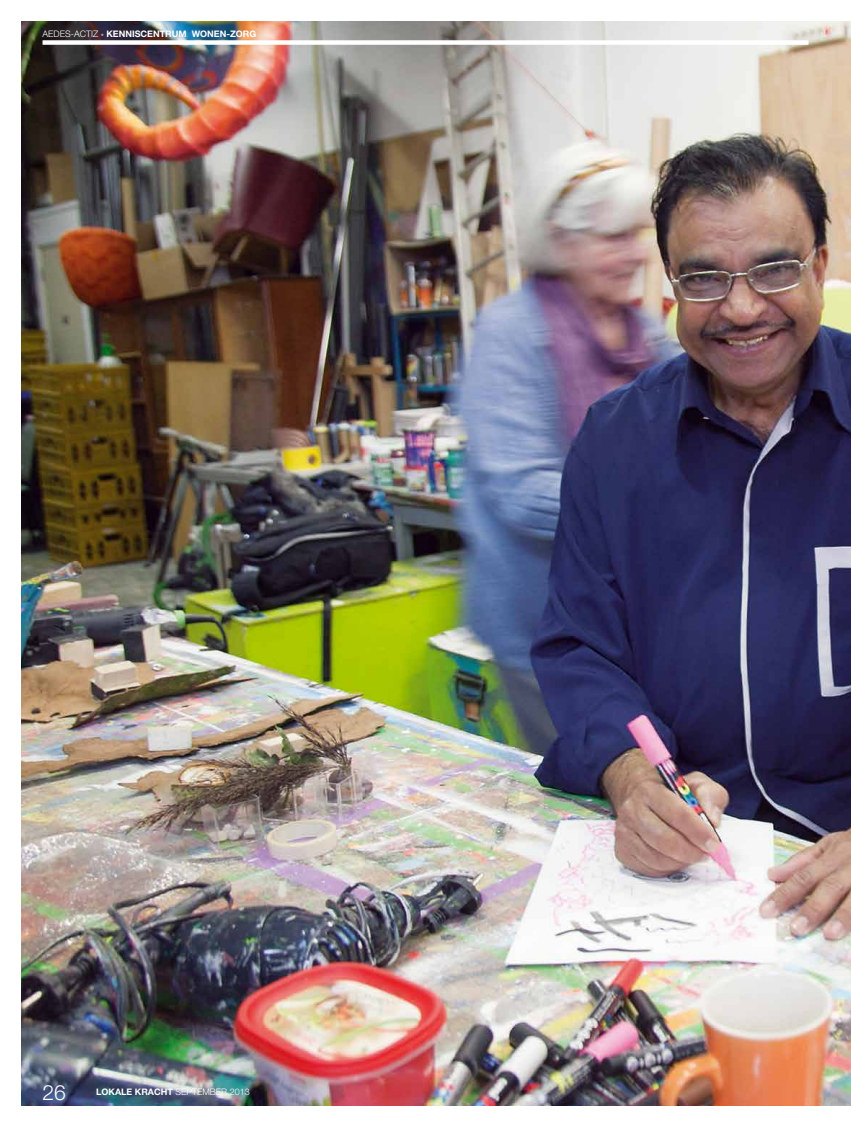
<style>
.page{position:relative;width:851px;height:1127px;background:#fff}
.page>*{position:absolute;margin:0;border:0;box-sizing:border-box;transform-origin:0 0}
.t1{font:300 21px "Helvetica Neue";color:#fff}
.t2{font:700 9px "Helvetica Neue";color:#fff}
.t3{font:300 9px "Helvetica Neue";color:#fff}
.s1{font-weight:300}
.s2{font-weight:700}
</style>
<div class="page">
<img style="left:21px;top:21px;width:829px;height:1085px">
<div style="left:43px;top:40px;width:765px;height:5px;background:#fff"></div>
<p class="t2" style="left:43px;top:28px;width:215px"><span class="s1">AEDES-ACTIZ *</span> KENNISCENTRUM WONEN-ZORG</p>
<h1 class="t1" style="left:43px;top:1080px;width:25px">26</h1>
<p class="t3" style="left:96px;top:1086px;width:155px"><span class="s2">LOKALE KRACHT</span> SEPTEMBER 2013</p>
</div>
